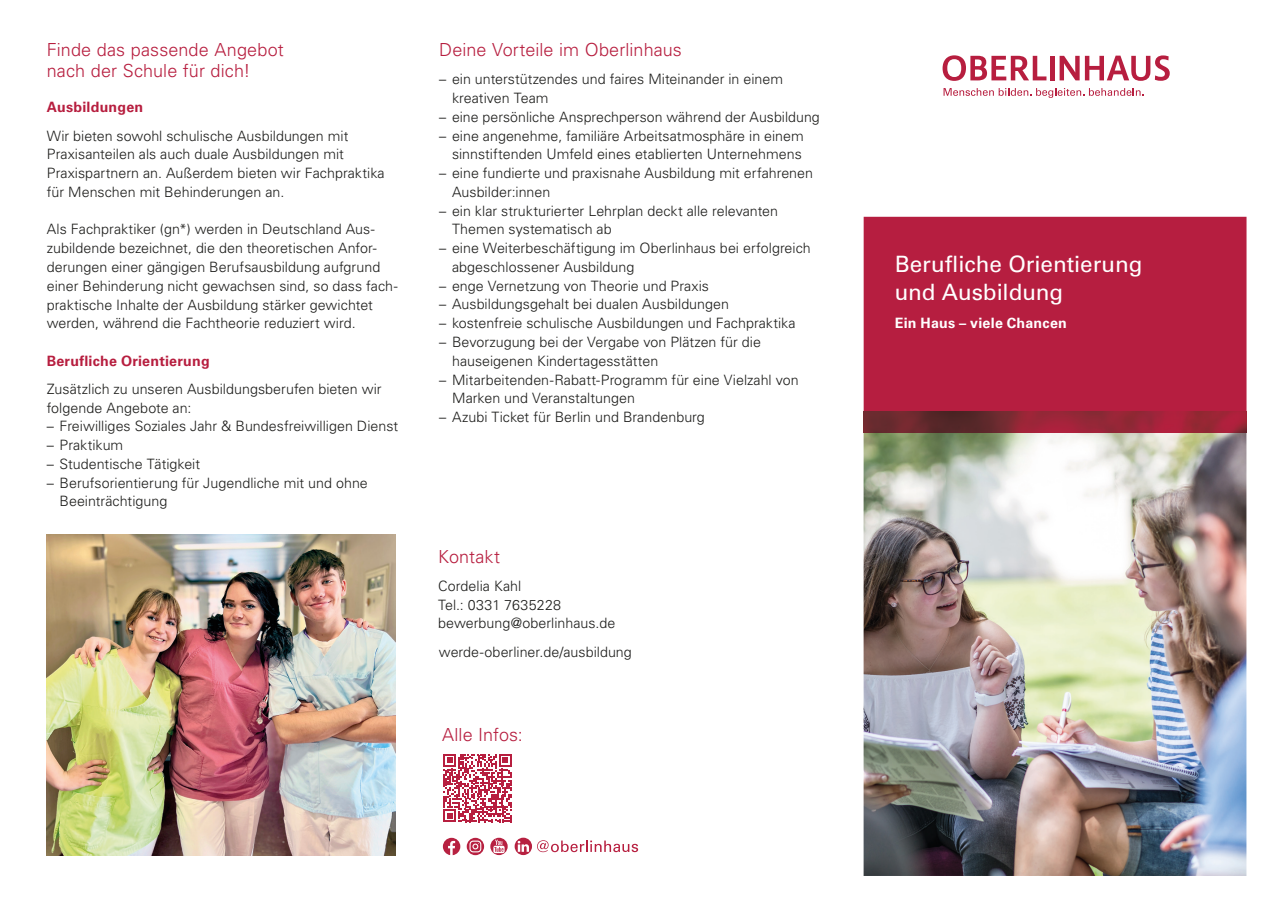
<style>
.page{position:relative;width:1272px;height:902px;background:#fff}
.page>*{position:absolute;margin:0;border:0;box-sizing:border-box;transform-origin:0 0}
.t1{font:22.5px/28.2px "Univers LT Std";letter-spacing:-.005em;color:#fff}
.t2{font:300 18px/21.3px "Univers LT Std";letter-spacing:.005em;color:#b71e3f}
.t3{font:300 14.25px/18.8px "Univers LT Std";color:#1d1d1b}
.t4{font:700 14.25px "Univers LT Std";letter-spacing:.015em;color:#b71e3f}
.t5{font:700 14.25px "Univers LT Std";letter-spacing:.015em;color:#fff}
</style>
<div class="page">
<img style="left:863px;top:432px;width:383px;height:443px">
<svg style="left:443px;top:837px;width:17px;height:18px"></svg>
<svg style="left:466px;top:837px;width:18px;height:18px"></svg>
<svg style="left:514px;top:837px;width:124px;height:18px"></svg>
<svg style="left:490px;top:837px;width:17px;height:18px"></svg>
<svg style="left:443px;top:754px;width:69px;height:68px"></svg>
<div style="left:863px;top:217px;width:383px;height:194px;background:#b61e40"></div>
<img style="left:863px;top:411px;width:383px;height:21px">
<div style="left:1049px;top:56px;width:5px;height:24px;background:#b71e3f"></div>
<svg style="left:1059px;top:55px;width:110px;height:26px"></svg>
<svg style="left:942px;top:55px;width:104px;height:26px"></svg>
<svg style="left:943px;top:88px;width:200px;height:10px"></svg>
<img style="left:47px;top:534px;width:348px;height:321px">
<p class="t2" style="left:47px;top:39px;width:238px">Finde das passende Angebot nach der Schule für dich!</p>
<p class="t4" style="left:47px;top:99px;width:98px">Ausbildungen</p>
<p class="t3" style="left:47px;top:126px;width:339px">Wir bieten sowohl schulische Ausbildungen mit Praxisanteilen als auch duale Ausbildungen mit Praxispartnern an. Außerdem bieten wir Fachpraktika für Menschen mit Behinderungen an.</p>
<p class="t3" style="left:47px;top:220px;width:352px">Als Fachpraktiker (gn*) werden in Deutschland Aus&shy;zubildende bezeichnet, die den theoretischen Anfor&shy;derungen einer gängigen Berufsausbildung aufgrund einer Behinderung nicht gewachsen sind, so dass fach&shy;praktische Inhalte der Ausbildung stärker gewichtet werden, während die Fachtheorie reduziert wird.</p>
<p class="t4" style="left:47px;top:352px;width:164px">Berufliche Orientierung</p>
<p class="t3" style="left:47px;top:379px;width:336px">Zusätzlich zu unseren Ausbildungsberufen bieten wir folgende Angebote an:</p>
<p class="t3" style="left:47px;top:417px;width:353px">– Freiwilliges Soziales Jahr &amp; Bundesfreiwilligen Dienst</p>
<p class="t3" style="left:47px;top:435px;width:78px">– Praktikum</p>
<p class="t3" style="left:47px;top:454px;width:155px">– Studentische Tätigkeit</p>
<p class="t3" style="left:59px;top:473px;width:310px;text-indent:-13px">– Berufsorientierung für Jugendliche mit und ohne<br>Beeinträchtigung</p>
<p class="t2" style="left:439px;top:39px;width:244px">Deine Vorteile im Oberlinhaus</p>
<p class="t3" style="left:452px;top:70px;width:332px;text-indent:-13px">– ein unterstützendes und faires Miteinander in einem kreativen Team</p>
<p class="t3" style="left:439px;top:107px;width:382px">– eine persönliche Ansprechperson während der Ausbildung</p>
<p class="t3" style="left:439px;top:126px;width:366px;text-align:right">– eine angenehme, familiäre Arbeitsatmosphäre in einem sinnstiftenden Umfeld eines etablierten Unternehmens</p>
<p class="t3" style="left:452px;top:164px;width:362px;text-indent:-13px">– eine fundierte und praxisnahe Ausbildung mit erfahrenen<br>Ausbilder:innen</p>
<p class="t3" style="left:452px;top:201px;width:327px;text-indent:-13px">– ein klar strukturierter Lehrplan deckt alle relevanten<br>Themen systematisch ab</p>
<p class="t3" style="left:452px;top:239px;width:360px;text-indent:-13px">– eine Weiterbeschäftigung im Oberlinhaus bei erfolgreich abgeschlossener Ausbildung</p>
<p class="t3" style="left:439px;top:276px;width:271px">– enge Vernetzung von Theorie und Praxis</p>
<p class="t3" style="left:439px;top:295px;width:291px">– Ausbildungsgehalt bei dualen Ausbildungen</p>
<p class="t3" style="left:439px;top:314px;width:358px">– kostenfreie schulische Ausbildungen und Fachpraktika</p>
<p class="t3" style="left:452px;top:332px;width:310px;text-indent:-13px">– Bevorzugung bei der Vergabe von Plätzen für die hauseigenen Kindertagesstätten</p>
<p class="t3" style="left:452px;top:370px;width:348px;text-indent:-13px">– Mitarbeitenden-Rabatt-Programm für eine Vielzahl von<br>Marken und Veranstaltungen</p>
<p class="t3" style="left:439px;top:407px;width:267px">– Azubi Ticket für Berlin und Brandenburg</p>
<p class="t2" style="left:438px;top:545px;width:63px">Kontakt</p>
<p class="t3" style="left:438px;top:576px;width:179px">Cordelia Kahl<br>Tel.: 0331 7635228 bewerbung@oberlinhaus.de</p>
<p class="t3" style="left:439px;top:642px;width:194px">werde-oberliner.de/ausbildung</p>
<p class="t2" style="left:442px;top:723px;width:82px">Alle Infos:</p>
<h1 class="t1" style="left:894px;top:250px;width:249px">Berufliche Orientierung und Ausbildung</h1>
<p class="t5" style="left:894px;top:315px;width:174px">Ein Haus – viele Chancen</p>
</div>
